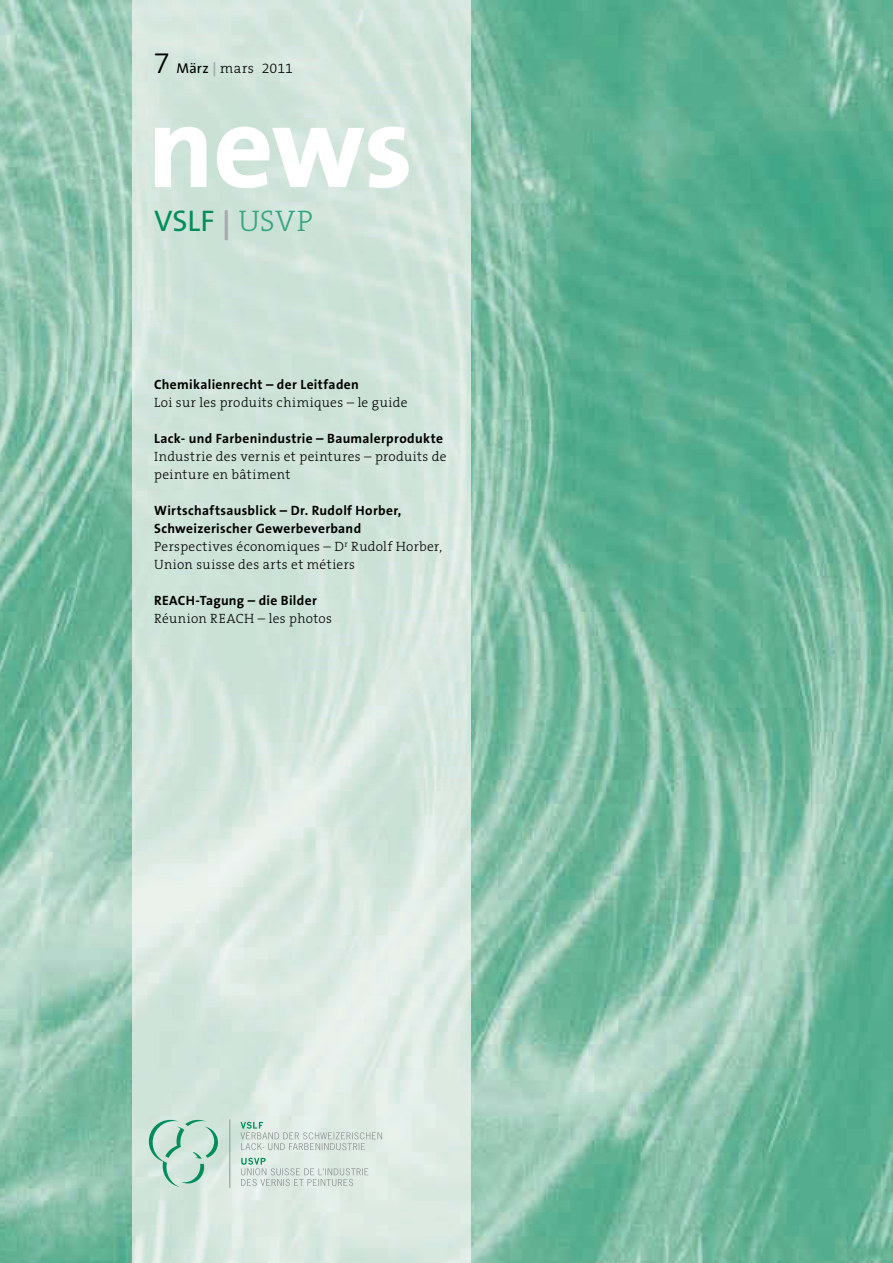
<style>
.page{position:relative;width:893px;height:1263px;background:#fff}
.page>*{position:absolute;margin:0;border:0;box-sizing:border-box;transform-origin:0 0}
.t1{font:700 117px "The Sans B7";color:#fff}
.t2{font:30px "The Sans B5 Plain";color:#008d5c}
.t3{font:14.25px "The Sans B5 Plain";color:#000}
.t4{font:300 13.5px/18px "The Serif B3";letter-spacing:.025em;color:#000}
.t5{font:700 13.5px/18px "The Sans B7";letter-spacing:.025em;color:#000}
.s1{font-family:"The Sans B3";font-weight:300;font-size:30px}
.s2{font-family:"The Sans B7";font-weight:700;color:#a7a9ac}
.s3{font-family:"The Serif B3";font-weight:300}
.s4{font-family:"The Sans B3";font-weight:300}
.s5{font-family:"The Serif B3";font-weight:300;color:#35a582}
</style>
<div class="page">
<img style="left:0;top:0;width:893px;height:1263px">
<img style="left:132px;top:0;width:338px;height:1263px">
<svg style="left:155px;top:127px;width:51px;height:60px;background:#d4e6dd"></svg>
<svg style="left:217px;top:127px;width:192px;height:61px;background:#d4e6dd"></svg>
<svg style="left:149px;top:1120px;width:69px;height:67px;background:#b6d9ca"></svg>
<hr style="left:229px;top:1119px;width:1px;height:69px;background:#939598">
<svg style="left:241px;top:1158px;width:127px;height:28px;background:#d1dfd8"></svg>
<svg style="left:240px;top:1122px;width:142px;height:28px;background:#d2dfd8"></svg>
<p class="t3" style="left:154px;top:61px;width:141px"><span class="s1">7</span> März <span class="s2">|</span> <span class="s3">mars</span> <span class="s4">2011</span></p>
<h1 class="t1" style="left:147px;top:85px;width:267px">news</h1>
<h2 class="t2" style="left:154px;top:205px;width:160px">VSLF <span class="s2">|</span> <span class="s5">USVP</span></h2>
<p class="t5" style="left:154px;top:376px;width:206px">Chemikalienrecht – der Leitfaden</p>
<p class="t4" style="left:154px;top:394px;width:255px">Loi sur les produits chimiques – le guide</p>
<p class="t5" style="left:154px;top:430px;width:290px">Lack- und Farbenindustrie – Baumalerprodukte</p>
<p class="t4" style="left:154px;top:448px;width:294px">Industrie des vernis et peintures – produits de peinture en bâtiment</p>
<p class="t5" style="left:154px;top:502px;width:249px">Wirtschaftsausblick – Dr. Rudolf Horber,<br>Schweizerischer Gewerbeverband</p>
<p class="t4" style="left:154px;top:538px;width:290px">Perspectives économiques – D<sup>r</sup> Rudolf Horber,<br>Union suisse des arts et métiers</p>
<p class="t5" style="left:154px;top:592px;width:164px">REACH-Tagung – die Bilder</p>
<p class="t4" style="left:154px;top:610px;width:179px">Réunion REACH – les photos</p>
</div>
